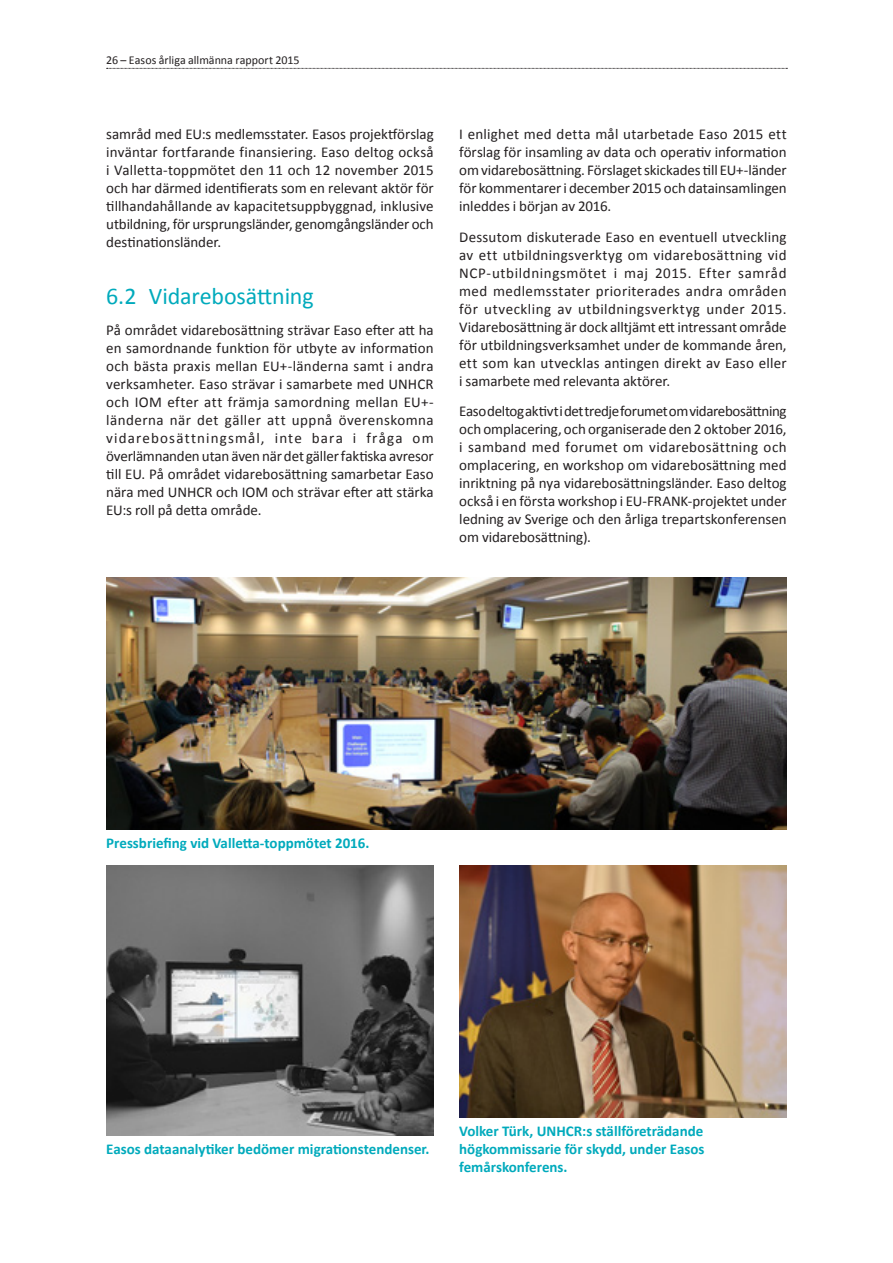
<style>
.page{position:relative;width:893px;height:1263px;background:#fff}
.page>*{position:absolute;margin:0;border:0;box-sizing:border-box;transform-origin:0 0}
.T2{font:24px "Calibri";letter-spacing:-.005em;color:#00aabc}
.body{font:15px/18px "Calibri";letter-spacing:-.005em;color:#231f20;text-align:justify}
.figure_caption{font:700 15px/18px "Calibri";color:#00aabc;text-align:justify}
.t1{font:12px "Calibri";color:#231f20}
</style>
<div class="page">
<svg style="left:107px;top:68px;width:680px;height:1px"></svg>
<img style="left:106px;top:578px;width:681px;height:252px">
<img style="left:459px;top:866px;width:328px;height:252px">
<img style="left:106px;top:866px;width:328px;height:270px">
<p class="t1" style="left:106px;top:52px;width:195px">26 – Easos årliga allmänna rapport 2015</p>
<p class="body" style="left:106px;top:125px;width:329px">samråd med EU:s medlemsstater. Easos projektförslag inväntar fortfarande finansiering. Easo deltog också i Valletta-toppmötet den 11 och 12 november 2015 och har därmed identifierats som en relevant aktör för tillhandahållande av kapacitetsuppbyggnad, inklusive utbildning, för ursprungsländer, genomgångsländer och destinationsländer.</p>
<p class="T2" style="left:106px;top:281px;width:209px">6.2 Vidarebosättning</p>
<p class="body" style="left:106px;top:321px;width:329px">På området vidarebosättning strävar Easo efter att ha en samordnande funktion för utbyte av information och bästa praxis mellan EU+-länderna samt i andra verksamheter. Easo strävar i samarbete med UNHCR och IOM efter att främja samordning mellan EU+- länderna när det gäller att uppnå överenskomna vidarebosättningsmål, inte bara i fråga om överlämnanden utan även när det gäller faktiska avresor till EU. På området vidarebosättning samarbetar Easo nära med UNHCR och IOM och strävar efter att stärka EU:s roll på detta område.</p>
<p class="body" style="left:459px;top:125px;width:329px">I enlighet med detta mål utarbetade Easo 2015 ett förslag för insamling av data och operativ information om vidarebosättning. Förslaget skickades till EU+-länder för kommentarer i december 2015 och datainsamlingen inleddes i början av 2016.</p>
<p class="body" style="left:459px;top:228px;width:329px">Dessutom diskuterade Easo en eventuell utveckling av ett utbildningsverktyg om vidarebosättning vid NCP-utbildningsmötet i maj 2015. Efter samråd med medlemsstater prioriterades andra områden för utveckling av utbildningsverktyg under 2015.<br>Vidarebosättning är dock alltjämt ett intressant område för utbildningsverksamhet under de kommande åren, ett som kan utvecklas antingen direkt av Easo eller i samarbete med relevanta aktörer.</p>
<p class="body" style="left:459px;top:402px;width:329px">Easo deltog aktivt idet tredje forumet om vidarebosättning och omplacering, och organiserade den 2 oktober 2016, i samband med forumet om vidarebosättning och omplacering, en workshop om vidarebosättning med inriktning på nya vidarebosättningsländer. Easo deltog också i en första workshop i EU-FRANK-projektet under ledning av Sverige och den årliga trepartskonferensen om vidarebosättning).</p>
<p class="figure_caption" style="left:106px;top:834px;width:265px">Pressbriefing vid Valletta-toppmötet 2016.</p>
<p class="figure_caption" style="left:106px;top:1140px;width:325px">Easos dataanalytiker bedömer migrationstendenser.</p>
<p class="figure_caption" style="left:459px;top:1122px;width:247px">Volker Türk, UNHCR:s ställföreträdande högkommissarie för skydd, under Easos femårskonferens.</p>
</div>
